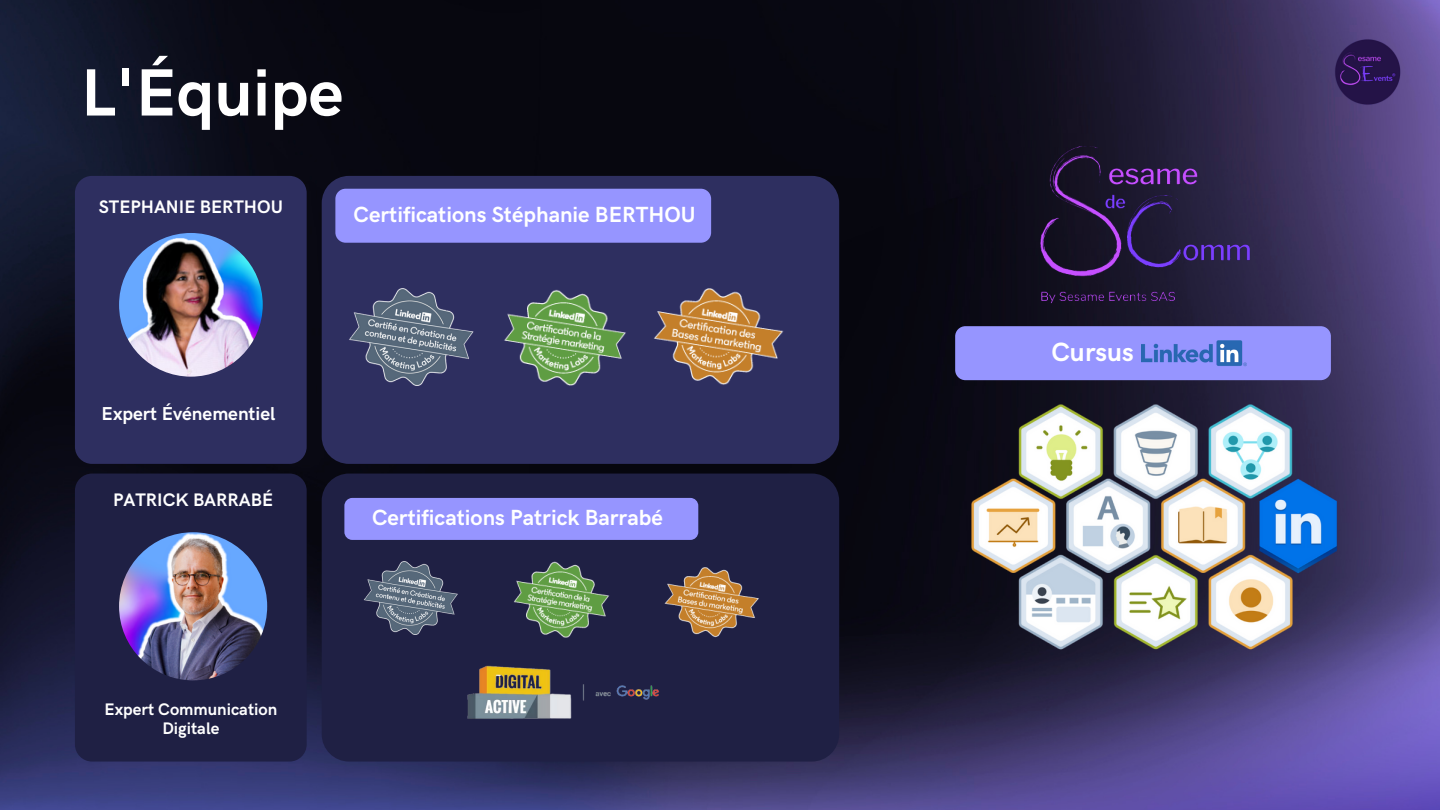
<style>
.page{position:relative;width:1440px;height:810px;background:#fff}
.page>*{position:absolute;margin:0;border:0;box-sizing:border-box;transform-origin:0 0}
.t1{font:700 67px "HK Grotesk";color:#fff}
.t2{font:700 26.4px "HK Grotesk";color:#fff}
.t3{font:700 22px "HK Grotesk";color:#fff}
.t4{font:700 18.8px "HK Grotesk";color:#fff}
.t5{font:700 18.2px "HK Grotesk";color:#fff}
.t6{font:700 16.8px/19.5px "HK Grotesk";color:#fff;text-align:center}
</style>
<div class="page">
<img style="left:0;top:0;width:1440px;height:810px">
<div style="left:75px;top:176px;width:232px;height:288px;background:#2e2f60;border-radius:17px"></div>
<div style="left:75px;top:474px;width:232px;height:288px;background:#1f2044;border-radius:17px"></div>
<img style="left:119px;top:233px;width:144px;height:144px;border-radius:50%">
<img style="left:119px;top:532px;width:148px;height:148px;border-radius:50%">
<div style="left:322px;top:176px;width:517px;height:288px;background:#2e2f60;border-radius:27px"></div>
<div style="left:322px;top:474px;width:517px;height:288px;background:#1f2044;border-radius:27px"></div>
<div style="left:335px;top:189px;width:376px;height:54px;background:#9695ff;border-radius:10px"></div>
<div style="left:344px;top:498px;width:354px;height:42px;background:#9695ff;border-radius:8px"></div>
<img style="left:921px;top:305px;width:455px;height:454px">
<img style="left:349px;top:289px;width:125px;height:97px">
<img style="left:654px;top:289px;width:130px;height:96px">
<img style="left:504px;top:289px;width:122px;height:97px">
<img style="left:364px;top:561px;width:94px;height:73px">
<img style="left:514px;top:561px;width:96px;height:77px">
<img style="left:664px;top:567px;width:95px;height:71px">
<img style="left:467px;top:665px;width:192px;height:54px">
<div style="left:955px;top:326px;width:376px;height:54px;background:#9695ff;border-radius:10px"></div>
<img style="left:1142px;top:380px;width:104px;height:6px">
<img style="left:1000px;top:91px;width:285px;height:276px">
<img style="left:1330px;top:36px;width:73px;height:72px">
<h1 class="t1" style="left:81px;top:55px;width:264px">L'Équipe</h1>
<p class="t5" style="left:99px;top:197px;width:186px">STEPHANIE BERTHOU</p>
<p class="t3" style="left:354px;top:202px;width:343px">Certifications Stéphanie BERTHOU</p>
<p class="t4" style="left:102px;top:403px;width:175px">Expert Événementiel</p>
<p class="t5" style="left:113px;top:490px;width:161px">PATRICK BARRABÉ</p>
<p class="t6" style="left:105px;top:700px;width:174px">Expert Communication<br>Digitale</p>
<p class="t3" style="left:372px;top:505px;width:292px">Certifications Patrick Barrabé</p>
<p class="t2" style="left:1052px;top:337px;width:84px">Cursus</p>
</div>
